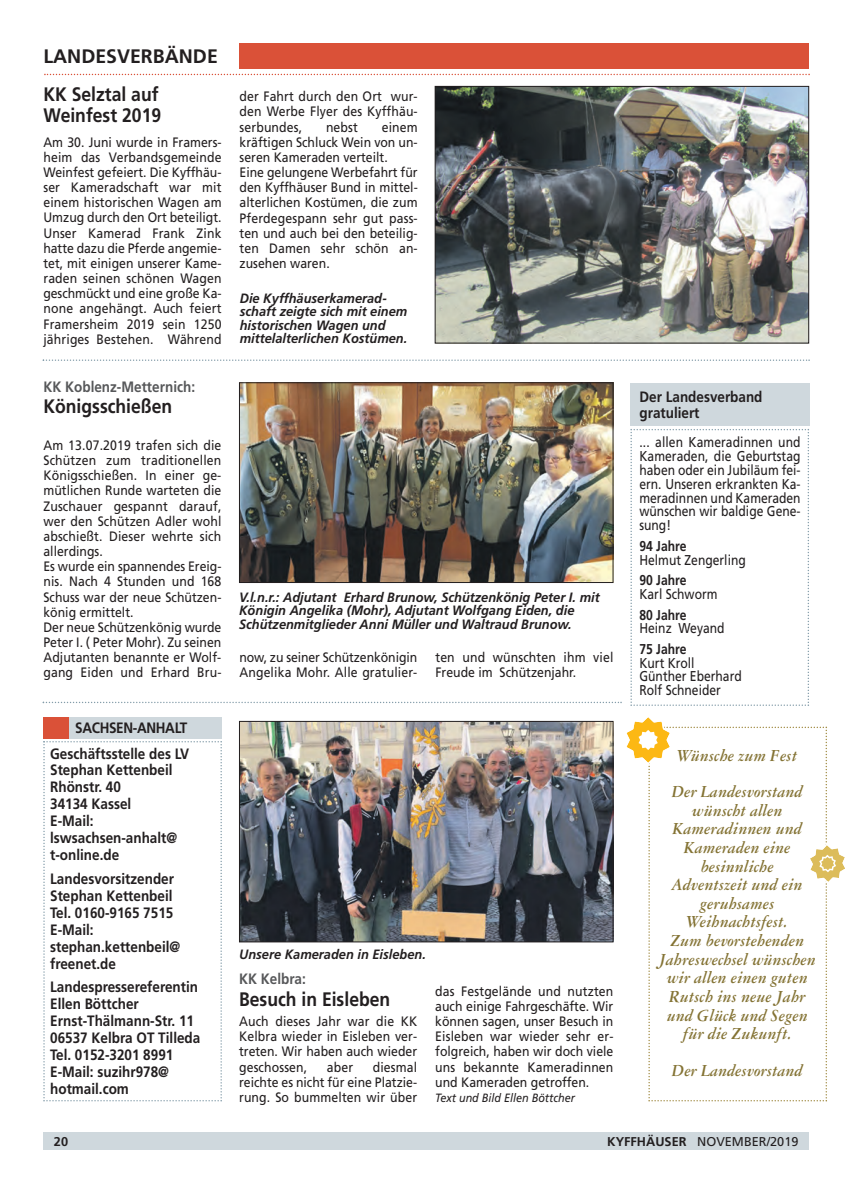
<style>
.page{position:relative;width:857px;height:1196px;background:#fff}
.page>*{position:absolute;margin:0;border:0;box-sizing:border-box;transform-origin:0 0}
.t1{font:700 19.5px/21px "Frutiger LT Std";color:#231f20;scale:.9 1}
.t2{font:700 19.5px "Frutiger LT Std";color:#231f20}
.t3{font:italic 700 18px/18.6px "Garamond 3 LT Std";color:#847334;text-align:center;scale:.9 1}
.t4{font:700 15px/17px "Frutiger LT Std";color:#231f20;scale:.9 1}
.t5{font:700 15px "Frutiger LT Std";color:#57585a;scale:.9 1}
.t6{font:700 15px "Frutiger LT Std";letter-spacing:-.025em;color:#231f20;scale:.9 1}
.t7{font:14.25px/13.8px "Frutiger LT Std";color:#231f20;text-align:justify;scale:.85 1}
.t8{font:700 14.25px "Frutiger LT Std";color:#231f20;scale:.85 1}
.t9{font:13.65px/15.1px "Frutiger LT Std";letter-spacing:.005em;color:#231f20;text-align:justify;scale:.9 1}
.t10{font:italic 700 13.5px/13.5px "Frutiger LT Std";color:#231f20;scale:.95 1}
.t11{font:12.75px "Frutiger LT Std";color:#231f20}
.t12{font:700 12.75px "Frutiger LT Std";color:#231f20}
.t13{font:italic 12px "Frutiger LT Std";color:#231f20;scale:.9 1}
.s1{font-weight:700}
</style>
<div class="page">
<div style="left:43px;top:1132px;width:766px;height:17px;background:#cfd8dd"></div>
<div style="left:239px;top:43px;width:570px;height:26px;background:#da5138"></div>
<svg style="left:44px;top:74px;width:766px;height:1px"></svg>
<svg style="left:43px;top:741px;width:179px;height:360px"></svg>
<div style="left:43px;top:717px;width:25px;height:21px;background:#da5138"></div>
<div style="left:69px;top:716px;width:152px;height:22px;background:#cfd8dd"></div>
<img style="left:437px;top:88px;width:370px;height:253px">
<div style="left:435px;top:86px;width:374px;height:257px;border:1px solid #231f20"></div>
<img style="left:241px;top:722px;width:370px;height:218px">
<div style="left:239px;top:720px;width:374px;height:222px;border:1px solid #231f20"></div>
<img style="left:241px;top:384px;width:370px;height:196px">
<div style="left:239px;top:382px;width:374px;height:200px;border:1px solid #231f20"></div>
<svg style="left:630px;top:429px;width:179px;height:276px"></svg>
<div style="left:630px;top:383px;width:180px;height:42px;background:#cfd8dd"></div>
<svg style="left:43px;top:701px;width:579px;height:2px"></svg>
<svg style="left:626px;top:717px;width:219px;height:384px"></svg>
<svg style="left:43px;top:359px;width:767px;height:2px"></svg>
<h1 class="t2" style="left:43px;top:49px;width:176px">LANDESVERBÄNDE</h1>
<h1 class="t1" style="left:43px;top:85px;width:132px">KK Selztal auf<br>Weinfest 2019</h1>
<p class="t9" style="left:43px;top:135px;width:199px">Am 30. Juni wurde in Framers&shy;heim das Verbandsgemeinde Weinfest gefeiert. Die Kyffhäu&shy;ser Kameradschaft war mit einem historischen Wagen am Umzug durch den Ort beteiligt.<br>Unser Kamerad Frank Zink hatte dazu die Pferde angemie&shy;tet, mit einigen unserer Kame&shy;raden seinen schönen Wagen geschmückt und eine große Ka&shy;none angehängt. Auch feiert Framersheim 2019 sein 1250 jähriges Bestehen. Während</p>
<p class="t5" style="left:43px;top:380px;width:170px">KK Koblenz-Metternich:</p>
<h1 class="t1" style="left:43px;top:397px;width:144px">Königsschießen</h1>
<p class="t9" style="left:43px;top:438px;width:199px;text-align:left">Am 13.07.2019 trafen sich die<br>Schützen zum traditionellen<br>Königsschießen. In einer ge&shy;mütlichen Runde warteten die<br>Zuschauer gespannt darauf, wer den Schützen Adler wohl abschießt. Dieser wehrte sich allerdings.<br>Es wurde ein spannendes Ereig&shy;nis. Nach 4 Stunden und 168<br>Schuss war der neue Schützen&shy;könig ermittelt.<br>Der neue Schützenkönig wurde<br>Peter I. ( Peter Mohr). Zu seinen<br>Adjutanten benannte er Wolf&shy;gang Eiden und Erhard Bru-</p>
<p class="t6" style="left:75px;top:721px;width:126px">SACHSEN-ANHALT</p>
<p class="t4" style="left:50px;top:745px;width:156px">Geschäftsstelle des LV<br>Stephan Kettenbeil<br>Rhönstr. 40<br>34134 Kassel<br>E-Mail: lswsachsen-anhalt@ t-online.de</p>
<p class="t4" style="left:50px;top:870px;width:146px">Landesvorsitzender<br>Stephan Kettenbeil<br>Tel. 0160-9165 7515<br>E-Mail: stephan.kettenbeil@ freenet.de</p>
<p class="t4" style="left:50px;top:979px;width:168px">Landespressereferentin<br>Ellen Böttcher<br>Ernst-Thälmann-Str. 11<br>06537 Kelbra OT Tilleda<br>Tel. 0152-3201 8991<br>E-Mail: suzihr978@ hotmail.com</p>
<p class="t12" style="left:54px;top:1135px;width:16px">20</p>
<p class="t9" style="left:240px;top:90px;width:199px">der Fahrt durch den Ort wur&shy;den Werbe Flyer des Kyffhäu&shy;serbundes,</p>
<p class="t9" style="left:326px;top:120px;width:37px">nebst</p>
<p class="t9" style="left:240px;top:120px;width:199px;text-align:left;text-indent:142px">einem kräftigen Schluck Wein von un&shy;seren Kameraden verteilt.<br>Eine gelungene Werbefahrt für den Kyffhäuser Bund in mittel&shy;alterlichen Kostümen, die zum<br>Pferdegespann sehr gut pass&shy;ten und auch bei den beteilig&shy;ten Damen sehr schön an&shy;zusehen waren.</p>
<p class="t10" style="left:240px;top:292px;width:178px">Die Kyffhäuserkamerad&shy;schaft zeigte sich mit einem historischen Wagen und mittelalterlichen Kostümen.</p>
<p class="t10" style="left:239px;top:591px;width:381px">V.l.n.r.: Adjutant Erhard Brunow, Schützenkönig Peter I. mit<br>Königin Angelika (Mohr), Adjutant Wolfgang Eiden, die<br>Schützenmitglieder Anni Müller und Waltraud Brunow.</p>
<p class="t9" style="left:239px;top:650px;width:199px">now, zu seiner Schützenkönigin<br>Angelika Mohr. Alle gratulier-</p>
<p class="t9" style="left:435px;top:650px;width:199px">ten und wünschten ihm viel<br>Freude im Schützenjahr.</p>
<p class="t4" style="left:639px;top:389px;width:138px;line-height:16.5px">Der Landesverband gratuliert</p>
<p class="t7" style="left:639px;top:436px;width:191px">... allen Kameradinnen und Kameraden, die Geburtstag haben oder ein Jubiläum fei&shy;ern. Unseren erkrankten Ka&shy;meradinnen und Kameraden wünschen wir baldige Gene&shy;sung!</p>
<p class="t8" style="left:639px;top:540px;width:57px">94 Jahre</p>
<p class="t7" style="left:639px;top:553px;width:127px">Helmut Zengerling</p>
<p class="t8" style="left:639px;top:574px;width:57px">90 Jahre</p>
<p class="t7" style="left:639px;top:588px;width:93px">Karl Schworm</p>
<p class="t8" style="left:639px;top:609px;width:57px">80 Jahre</p>
<p class="t7" style="left:639px;top:622px;width:102px">Heinz Weyand</p>
<p class="t8" style="left:639px;top:643px;width:57px">75 Jahre</p>
<p class="t7" style="left:639px;top:657px;width:122px;text-align:left">Kurt Kroll<br>Günther Eberhard<br>Rolf Schneider</p>
<p class="t10" style="left:239px;top:948px;width:198px">Unsere Kameraden in Eisleben.</p>
<p class="t5" style="left:239px;top:972px;width:76px">KK Kelbra:</p>
<h1 class="t1" style="left:239px;top:989px;width:169px">Besuch in Eisleben</h1>
<p class="t9" style="left:239px;top:1014px;width:199px">Auch dieses Jahr war die KK Kelbra wieder in Eisleben ver&shy;treten. Wir haben auch wieder geschossen,</p>
<p class="t9" style="left:239px;top:1059px;width:199px;text-indent:134px">diesmal reichte es nicht für eine Platzie&shy;rung. So bummelten wir über</p>
<p class="t9" style="left:327px;top:1059px;width:31px">aber</p>
<h2 class="t3" style="left:671px;top:738px;width:147px;line-height:36.6px">Wünsche zum Fest<br>Der Landesvorstand</h2>
<h2 class="t3" style="left:658px;top:802px;width:176px">wünscht allen<br>Kameradinnen und<br>Kameraden eine besinnliche<br>Adventszeit und ein geruhsames<br>Weihnachtsfest.<br>Zum bevorstehenden<br>Jahreswechsel wünschen wir allen einen guten<br>Rutsch ins neue Jahr und Glück und Segen für die Zukunft.</h2>
<h2 class="t3" style="left:671px;top:1062px;width:147px">Der Landesvorstand</h2>
<p class="t9" style="left:435px;top:984px;width:199px">das Festgelände und nutzten auch einige Fahrgeschäfte. Wir können sagen, unser Besuch in Eisleben war wieder sehr er&shy;folgreich, haben wir doch viele uns bekannte Kameradinnen und Kameraden getroffen.</p>
<p class="t13" style="left:435px;top:1092px;width:157px">Text und Bild Ellen Böttcher</p>
<p class="t11" style="left:607px;top:1135px;width:193px"><span class="s1">KYFFHÄUSER</span> NOVEMBER/2019</p>
</div>
